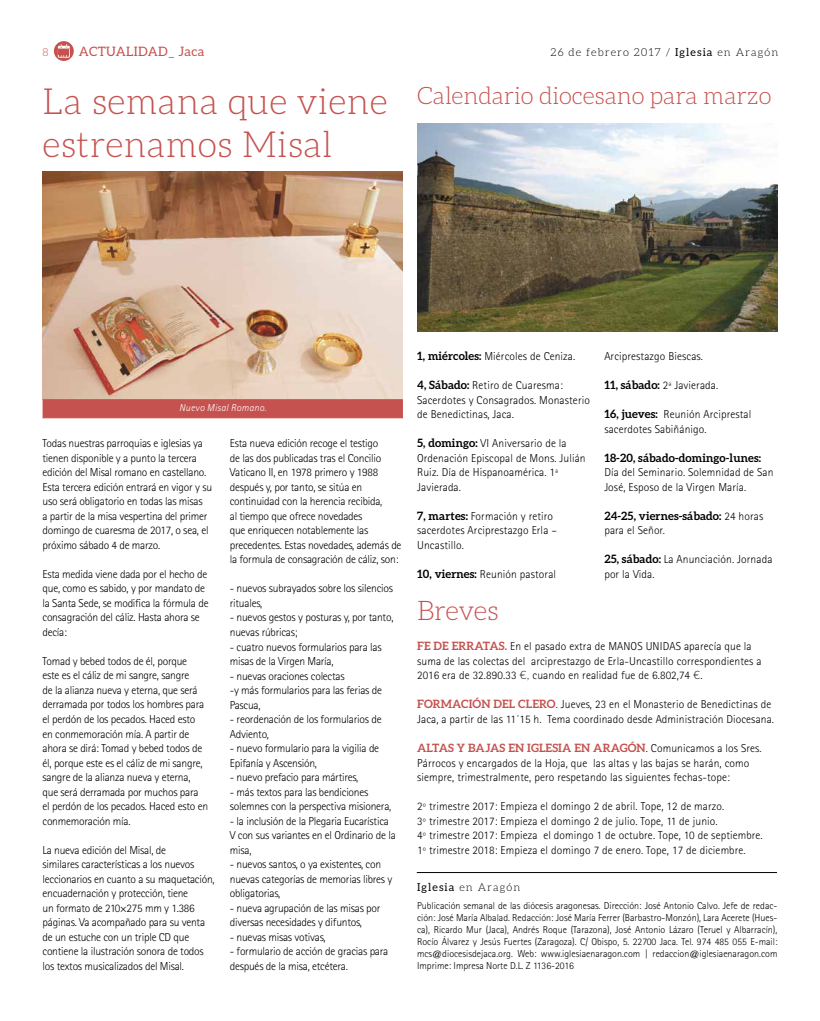
<style>
.page{position:relative;width:820px;height:1021px;background:#fff}
.page>*{position:absolute;margin:0;border:0;box-sizing:border-box;transform-origin:0 0}
.t1{font:300 36px/43.2px "Aleo";letter-spacing:.01em;color:#c5524f}
.t2{font:300 27px "Aleo";letter-spacing:-.01em;color:#c5524f}
.t3{font:300 24px "Aleo";letter-spacing:-.005em;color:#c5524f}
.t4{font:13px "Aleo";letter-spacing:.025em;color:#c5524f}
.t5{font:300 11.5px/14.5px "Rotis Sans Serif";letter-spacing:-.02em;color:#000}
.t6{font:300 11.5px/14.5px "Rotis Sans Serif";letter-spacing:.01em;color:#000}
.t7{font:700 11.5px "Aleo";letter-spacing:.01em;color:#000}
.t8{font:700 11.5px "Aleo";letter-spacing:.01em;color:#c5524f}
.t9{font:300 11px "Aleo";letter-spacing:.1em;color:#000}
.t10{font:300 11px "Aleo";color:#c5524f}
.t11{font:300 10px/12px "Rotis Sans Serif";color:#000;text-align:justify}
.t12{font:italic 300 10px "Rotis Sans Serif";letter-spacing:.025em;color:#fff}
.s1{font-weight:400}
.s2{font-family:"Aleo";font-weight:700}
.s3{font-family:"Rotis Sans Serif";font-weight:300}
.s4{font-family:"Aleo";font-weight:700;color:#c5524f}
.s5{font-family:"Aleo"}
.s6{font-family:"Rotis Sans Serif";font-weight:300;color:#000}
</style>
<div class="page">
<svg style="left:54px;top:41px;width:20px;height:20px"></svg>
<hr style="left:416px;top:872px;width:360px;height:1px;background:#000">
<img style="left:43px;top:172px;width:360px;height:227px">
<div style="left:43px;top:399px;width:360px;height:19px;background:#c5524f;border:1px solid #c5524f"></div>
<img style="left:417px;top:124px;width:360px;height:207px">
<p class="t10" style="left:43px;top:46px;width:8px">8</p>
<p class="t4" style="left:79px;top:44px;width:127px">ACTUALIDAD_ Jaca</p>
<p class="t9" style="left:550px;top:46px;width:229px">26 de febrero 2017 / <span class="s1">Iglesia</span> en Aragón</p>
<h1 class="t1" style="left:43px;top:79px;width:346px">La semana que viene estrenamos Misal</h1>
<h3 class="t3" style="left:417px;top:82px;width:356px">Calendario diocesano para marzo</h3>
<p class="t12" style="left:179px;top:402px;width:89px">Nuevo Misal Romano.</p>
<p class="t5" style="left:43px;top:436px;width:171px">Todas nuestras parroquias e iglesias ya tienen disponible y a punto la tercera edición del Misal romano en castellano.<br>Esta tercera edición entrará en vigor y su uso será obligatorio en todas las misas<br>a partir de la misa vespertina del primer domingo de cuaresma de 2017, o sea, el próximo sábado 4 de marzo.</p>
<p class="t5" style="left:43px;top:566px;width:167px">Esta medida viene dada por el hecho de que, como es sabido, y por mandato de la Santa Sede, se modifica la fórmula de consagración del cáliz. Hasta ahora se decía:</p>
<p class="t5" style="left:43px;top:654px;width:167px">Tomad y bebed todos de él, porque<br>este es el cáliz de mi sangre, sangre<br>de la alianza nueva y eterna, que será derramada por todos los hombres para el perdón de los pecados. Haced esto en conmemoración mía. A partir de ahora se dirá: Tomad y bebed todos de él, porque este es el cáliz de mi sangre, sangre de la alianza nueva y eterna, que será derramada por muchos para el perdón de los pecados. Haced esto en conmemoración mía.</p>
<p class="t5" style="left:43px;top:842px;width:173px">La nueva edición del Misal, de<br>similares características a los nuevos leccionarios en cuanto a su maquetación, encuadernación y protección, tiene<br>un formato de 210×275 mm y 1.386 páginas. Va acompañado para su venta de un estuche con un triple CD que contiene la ilustración sonora de todos los textos musicalizados del Misal.</p>
<p class="t5" style="left:230px;top:436px;width:173px">Esta nueva edición recoge el testigo<br>de las dos publicadas tras el Concilio Vaticano II, en 1978 primero y 1988 después y, por tanto, se sitúa en continuidad con la herencia recibida,<br>al tiempo que ofrece novedades<br>que enriquecen notablemente las precedentes. Estas novedades, además de la formula de consagración de cáliz, son:</p>
<p class="t5" style="left:230px;top:581px;width:165px">- nuevos subrayados sobre los silencios rituales,</p>
<p class="t5" style="left:230px;top:610px;width:165px">- nuevos gestos y posturas y, por tanto, nuevas rúbricas;</p>
<p class="t5" style="left:230px;top:639px;width:153px">- cuatro nuevos formularios para las misas de la Virgen María,</p>
<p class="t5" style="left:230px;top:668px;width:154px">- nuevas oraciones colectas<br>-y más formularios para las ferias de<br>Pascua,</p>
<p class="t5" style="left:230px;top:712px;width:153px">- reordenación de los formularios de<br>Adviento,</p>
<p class="t5" style="left:230px;top:741px;width:151px">- nuevo formulario para la vigilia de<br>Epifanía y Ascensión,</p>
<p class="t5" style="left:230px;top:770px;width:130px">- nuevo prefacio para mártires,</p>
<p class="t5" style="left:230px;top:784px;width:163px">- más textos para las bendiciones solemnes con la perspectiva misionera,</p>
<p class="t5" style="left:230px;top:813px;width:167px">- la inclusión de la Plegaria Eucarística<br>V con sus variantes en el Ordinario de la misa,</p>
<p class="t5" style="left:230px;top:857px;width:164px">- nuevos santos, o ya existentes, con nuevas categorías de memorias libres y obligatorias,</p>
<p class="t5" style="left:230px;top:900px;width:152px">- nueva agrupación de las misas por diversas necesidades y difuntos,</p>
<p class="t5" style="left:230px;top:929px;width:97px">- nuevas misas votivas,</p>
<p class="t5" style="left:230px;top:944px;width:160px">- formulario de acción de gracias para después de la misa, etcétera.</p>
<p class="t6" style="left:417px;top:349px;width:159px"><span class="s2">1, miércoles:</span> Miércoles de Ceniza.</p>
<p class="t6" style="left:417px;top:378px;width:174px"><span class="s2">4, Sábado:</span> Retiro de Cuaresma:<br>Sacerdotes y Consagrados. Monasterio de Benedictinas, Jaca.</p>
<p class="t6" style="left:417px;top:436px;width:170px"><span class="s2">5, domingo:</span> VI Aniversario de la<br>Ordenación Episcopal de Mons. Julián<br>Ruiz. Día de Hispanoamérica. 1ª<br>Javierada.</p>
<p class="t6" style="left:417px;top:508px;width:141px"><span class="s2">7, martes:</span> Formación y retiro sacerdotes Arciprestazgo Erla –<br>Uncastillo.</p>
<p class="t6" style="left:417px;top:567px;width:140px"><span class="s2">10, viernes:</span> Reunión pastoral</p>
<h2 class="t2" style="left:417px;top:596px;width:83px">Breves</h2>
<p class="t6" style="left:604px;top:349px;width:100px">Arciprestazgo Biescas.</p>
<p class="t6" style="left:604px;top:378px;width:115px"><span class="s2">11, sábado:</span> 2ª Javierada.</p>
<p class="t6" style="left:604px;top:407px;width:148px"><span class="s2">16, jueves:</span> Reunión Arciprestal sacerdotes Sabiñánigo.</p>
<p class="t7" style="left:604px;top:451px;width:158px">18-20, sábado-domingo-lunes:</p>
<p class="t6" style="left:604px;top:465px;width:171px">Día del Seminario. Solemnidad de San<br>José, Esposo de la Virgen María.</p>
<p class="t7" style="left:604px;top:509px;width:160px">24-25, viernes-sábado: <span class="s3">24 horas</span></p>
<p class="t6" style="left:604px;top:523px;width:62px">para el Señor.</p>
<p class="t6" style="left:604px;top:552px;width:169px"><span class="s2">25, sábado:</span> La Anunciación. Jornada por la Vida.</p>
<p class="t6" style="left:417px;top:639px;width:346px"><span class="s4">FE DE ERRATAS.</span> En el pasado extra de MANOS UNIDAS aparecía que la suma de las colectas del arciprestazgo de Erla-Uncastillo correspondientes a<br>2016 era de 32.890.33 <span class="s5">€,</span> cuando en realidad fue de 6.802,74 <span class="s5">€</span>.</p>
<p class="t6" style="left:417px;top:697px;width:358px"><span class="s4">FORMACIÓN DEL CLERO</span>. Jueves, 23 en el Monasterio de Benedictinas de<br>Jaca, a partir de las 11´15 h. Tema coordinado desde Administración Diocesana.</p>
<p class="t8" style="left:417px;top:741px;width:346px">ALTAS Y BAJAS EN IGLESIA EN ARAGÓN<span class="s6">. Comunicamos a los Sres.</span></p>
<p class="t6" style="left:417px;top:755px;width:333px">Párrocos y encargados de la Hoja, que las altas y las bajas se harán, como siempre, trimestralmente, pero respetando las siguientes fechas-tope:</p>
<p class="t6" style="left:417px;top:799px;width:347px">2º trimestre 2017: Empieza el domingo 2 de abril. Tope, 12 de marzo.<br>3º trimestre 2017: Empieza el domingo 2 de julio. Tope, 11 de junio.<br>4º trimestre 2017: Empieza el domingo 1 de octubre. Tope, 10 de septiembre.<br>1º trimestre 2018: Empieza el domingo 7 de enero. Tope, 17 de diciembre.</p>
<p class="t9" style="left:417px;top:881px;width:105px"><span class="s1">Iglesia</span> en Aragón</p>
<p class="t11" style="left:417px;top:899px;width:362px">Publicación semanal de las diócesis aragonesas. Dirección: José Antonio Calvo. Jefe de redac&shy;ción: José María Albalad. Redacción: José María Ferrer (Barbastro-Monzón), Lara Acerete (Hues&shy;ca), Ricardo Mur (Jaca), Andrés Roque (Tarazona), José Antonio Lázaro (Teruel y Albarracín), Rocío Álvarez y Jesús Fuertes (Zaragoza). C/ Obispo, 5. 22700 Jaca. Tel. 974 485 055 E-mail: mcs@diocesisdejaca.org. Web: www.iglesiaenaragon.com | redaccion@iglesiaenaragon.com Imprime: Impresa Norte D.L. Z 1136-2016</p>
</div>
